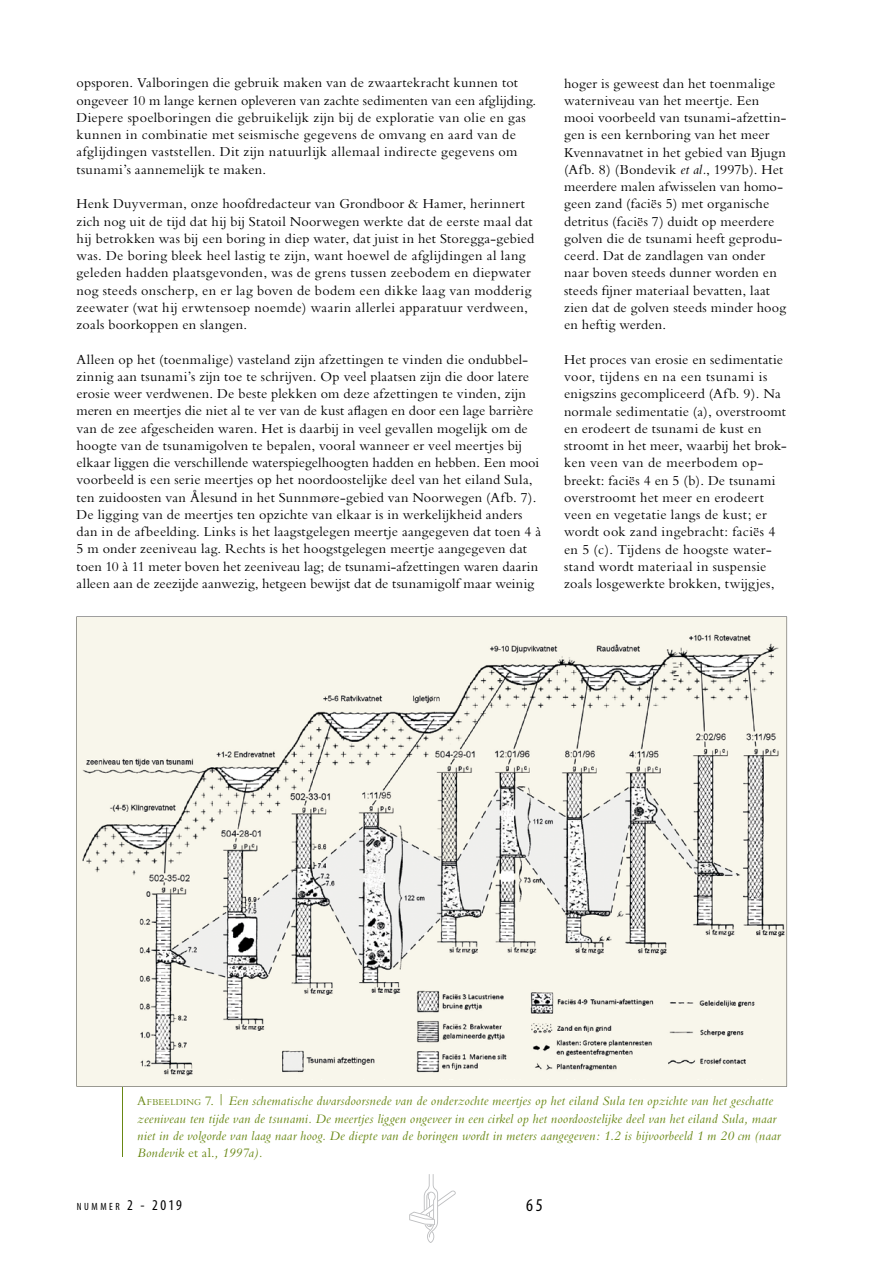
<style>
.page{position:relative;width:893px;height:1263px;background:#fff}
.page>*{position:absolute;margin:0;border:0;box-sizing:border-box;transform-origin:0 0}
.t1{font:condensed 18px "Myriad Pro";color:#000}
.t2{font:14.25px/17.2px "M Bembo";letter-spacing:.015em;color:#000}
.t3{font:italic 13.5px/17.2px "M Bembo";letter-spacing:.01em;color:#688713}
.t4{font:condensed 10.5px "Myriad Pro";letter-spacing:.245em;color:#000}
.s1{font-style:italic}
.s2{font-style:normal}
.s3{font-style:normal;font-size:9.45px}
.s4{font-size:15px}
</style>
<div class="page">
<svg style="left:409px;top:1174px;width:47px;height:69px"></svg>
<hr style="left:122px;top:1083px;width:1px;height:74px;background:#688713">
<svg style="left:77px;top:617px;width:710px;height:469px;background:#e7e5dd"></svg>
<p class="t2" style="left:77px;top:74px;width:461px">opsporen. Valboringen die gebruik maken van de zwaartekracht kunnen tot ongeveer 10 m lange kernen opleveren van zachte sedimenten van een afglijding.<br>Diepere spoelboringen die gebruikelijk zijn bij de exploratie van olie en gas kunnen in combinatie met seismische gegevens de omvang en aard van de afglijdingen vaststellen. Dit zijn natuurlijk allemaal indirecte gegevens om tsunami’s aannemelijk te maken.</p>
<p class="t2" style="left:77px;top:195px;width:459px">Henk Duyverman, onze hoofdredacteur van Grondboor &amp; Hamer, herinnert zich nog uit de tijd dat hij bij Statoil Noorwegen werkte dat de eerste maal dat hij betrokken was bij een boring in diep water, dat juist in het Storegga-gebied was. De boring bleek heel lastig te zijn, want hoewel de afglijdingen al lang geleden hadden plaatsgevonden, was de grens tussen zeebodem en diepwater nog steeds onscherp, en er lag boven de bodem een dikke laag van modderig zeewater (wat hij erwtensoep noemde) waarin allerlei apparatuur verdween, zoals boorkoppen en slangen.</p>
<p class="t2" style="left:77px;top:350px;width:466px">Alleen op het (toenmalige) vasteland zijn afzettingen te vinden die ondubbel&shy;zinnig aan tsunami’s zijn toe te schrijven. Op veel plaatsen zijn die door latere erosie weer verdwenen. De beste plekken om deze afzettingen te vinden, zijn meren en meertjes die niet al te ver van de kust aflagen en door een lage barrière van de zee afgescheiden waren. Het is daarbij in veel gevallen mogelijk om de hoogte van de tsunamigolven te bepalen, vooral wanneer er veel meertjes bij elkaar liggen die verschillende waterspiegelhoogten hadden en hebben. Een mooi voorbeeld is een serie meertjes op het noordoostelijke deel van het eiland Sula, ten zuidoosten van Ålesund in het Sunnmøre-gebied van Noorwegen (Afb. 7).<br>De ligging van de meertjes ten opzichte van elkaar is in werkelijkheid anders dan in de afbeelding. Links is het laagstgelegen meertje aangegeven dat toen 4 à 5 m onder zeeniveau lag. Rechts is het hoogstgelegen meertje aangegeven dat toen 10 à 11 meter boven het zeeniveau lag; de tsunami-afzettingen waren daarin alleen aan de zeezijde aanwezig, hetgeen bewijst dat de tsunamigolf maar weinig</p>
<p class="t2" style="left:564px;top:75px;width:224px">hoger is geweest dan het toenmalige waterniveau van het meertje. Een mooi voorbeeld van tsunami-afzettin&shy;gen is een kernboring van het meer Kvennavatnet in het gebied van Bjugn (Afb. 8) (Bondevik <span class="s1">et al.</span>, 1997b). Het meerdere malen afwisselen van homo&shy;geen zand (faciës 5) met organische detritus (faciës 7) duidt op meerdere golven die de tsunami heeft geprodu&shy;ceerd. Dat de zandlagen van onder naar boven steeds dunner worden en steeds fijner materiaal bevatten, laat zien dat de golven steeds minder hoog en heftig werden.</p>
<p class="t2" style="left:564px;top:351px;width:224px">Het proces van erosie en sedimentatie voor, tijdens en na een tsunami is enigszins gecompliceerd (Afb. 9). Na normale sedimentatie (a), overstroomt en erodeert de tsunami de kust en stroomt in het meer, waarbij het brok&shy;ken veen van de meerbodem op&shy;breekt: faciës 4 en 5 (b). De tsunami overstroomt het meer en erodeert veen en vegetatie langs de kust; er wordt ook zand ingebracht: faciës 4 en 5 (c). Tijdens de hoogste water&shy;stand wordt materiaal in suspensie zoals losgewerkte brokken, twijgjes,</p>
<p class="t3" style="left:137px;top:1092px;width:645px"><span class="s2">A</span><span class="s3">FBEELDING</span> <span class="s2">7. |</span> Een schematische dwarsdoorsnede van de onderzochte meertjes op het eiland Sula ten opzichte van het geschatte zeeniveau ten tijde van de tsunami. De meertjes liggen ongeveer in een cirkel op het noordoostelijke deel van het eiland Sula, maar niet in de volgorde van laag naar hoog. De diepte van de boringen wordt in meters aangegeven: 1.2 is bijvoorbeeld 1 m 20 cm (naar Bondevik <span class="s2">et al.</span>, 1997a).</p>
<p class="t4" style="left:77px;top:1200px;width:107px">NUMMER <span class="s4">2 - 2019</span></p>
<p class="t1" style="left:526px;top:1194px;width:18px">6 50</p>
</div>
